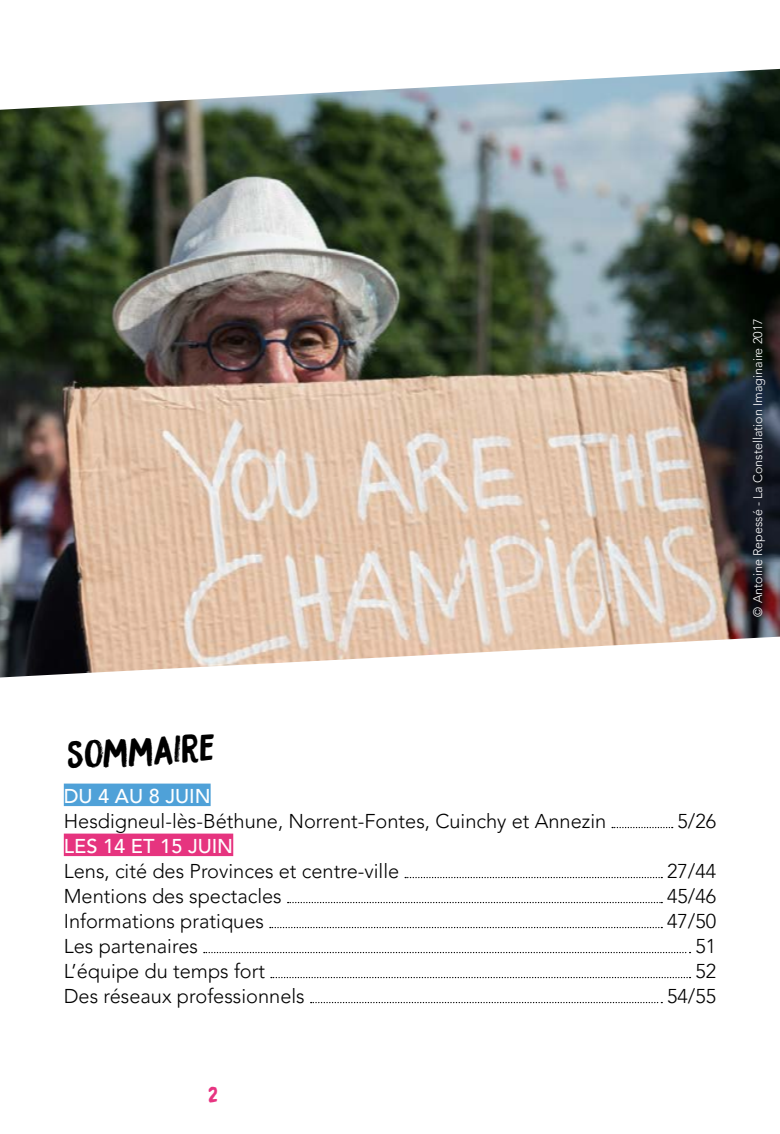
<style>
.page{position:relative;width:780px;height:1134px;background:#fff}
.page>*{position:absolute;margin:0;border:0;box-sizing:border-box;transform-origin:0 0}
.t1{font:35px "Bocadillo";color:#000}
.t2{font:300 20px "Avenir LT Pro";color:#000}
.t3{font:500 20px "Avenir LT Pro";color:#fff}
.t4{font:300 12.5px "Avenir LT Pro";color:#fff}
</style>
<div class="page">
<div style="left:64px;top:783px;width:147px;height:23px;background:#4fa1d8"></div>
<svg style="left:612px;top:827px;width:60px;height:1px"></svg>
<div style="left:64px;top:833px;width:169px;height:23px;background:#e6347f"></div>
<svg style="left:405px;top:877px;width:257px;height:1px"></svg>
<svg style="left:287px;top:902px;width:375px;height:1px"></svg>
<svg style="left:270px;top:927px;width:392px;height:1px"></svg>
<svg style="left:204px;top:952px;width:486px;height:1px"></svg>
<svg style="left:271px;top:977px;width:419px;height:1px"></svg>
<svg style="left:310px;top:1002px;width:352px;height:1px"></svg>
<svg style="left:63px;top:783px;width:148px;height:22px"></svg>
<img style="left:0;top:69px;width:780px;height:608px">
<p class="t4" style="left:750px;top:616px;width:300px;rotate:-90deg">© Antoine Repessé - La Constellation Imaginaire 2017</p>
<h1 class="t1" style="left:65px;top:732px;width:150px;rotate:-3deg">sommaire</h1>
<p class="t3" style="left:64px;top:784px;width:148px">DU 4 AU 8 JUIN</p>
<p class="t2" style="left:64px;top:809px;width:544px">Hesdigneul-lès-Béthune, Norrent-Fontes, Cuinchy et Annezin</p>
<p class="t2" style="left:677px;top:809px;width:40px">5/26</p>
<p class="t3" style="left:64px;top:834px;width:171px">LES 14 ET 15 JUIN</p>
<p class="t2" style="left:64px;top:859px;width:337px">Lens, cité des Provinces et centre-ville</p>
<p class="t2" style="left:667px;top:859px;width:51px">27/44</p>
<p class="t2" style="left:64px;top:884px;width:219px">Mentions des spectacles</p>
<p class="t2" style="left:667px;top:884px;width:51px">45/46</p>
<p class="t2" style="left:64px;top:909px;width:202px">Informations pratiques</p>
<p class="t2" style="left:667px;top:909px;width:51px">47/50</p>
<p class="t2" style="left:64px;top:934px;width:136px">Les partenaires</p>
<p class="t2" style="left:695px;top:934px;width:22px">51</p>
<p class="t2" style="left:64px;top:959px;width:203px">L’équipe du temps fort</p>
<p class="t2" style="left:695px;top:959px;width:22px">52</p>
<p class="t2" style="left:64px;top:984px;width:242px">Des réseaux professionnels</p>
<p class="t2" style="left:667px;top:984px;width:51px">54/55</p>
</div>
